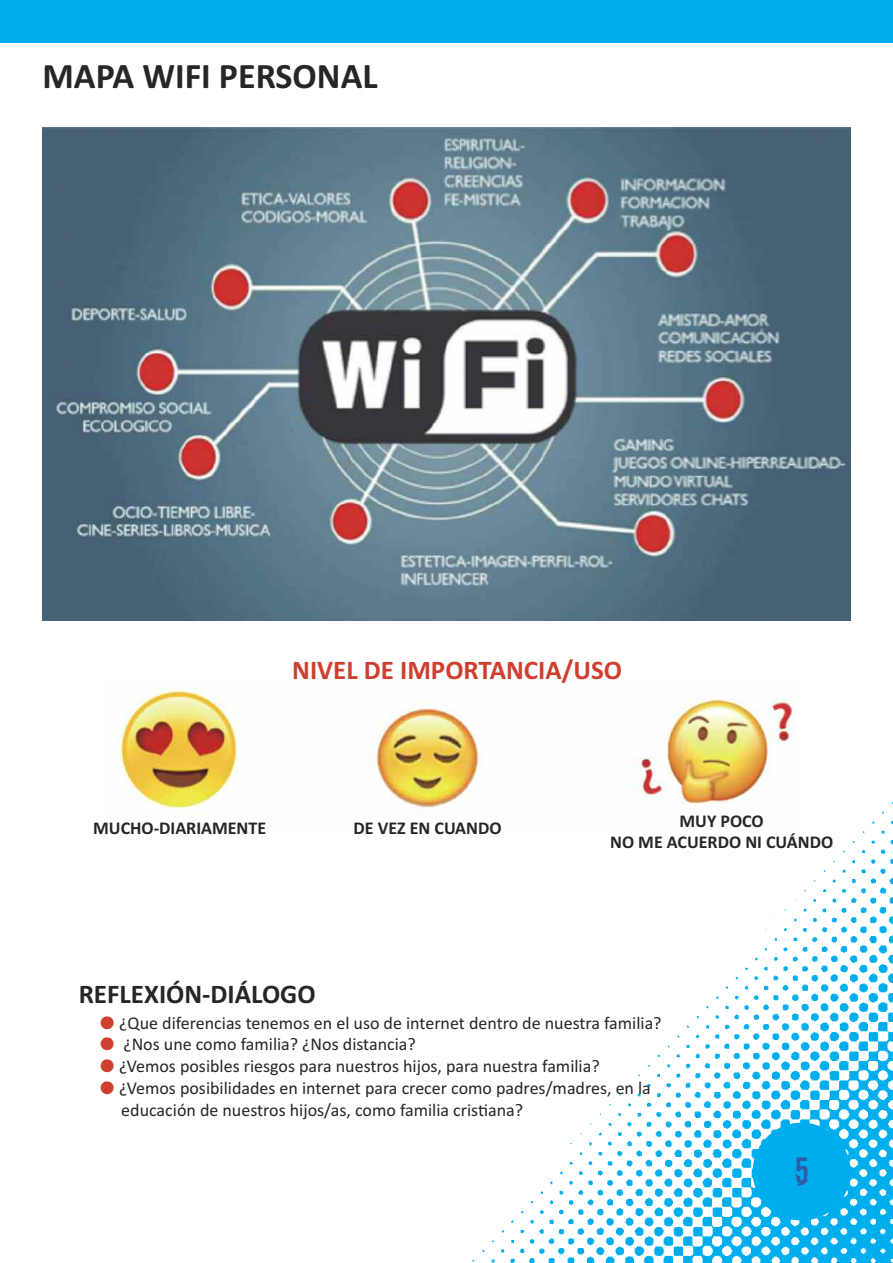
<style>
.page{position:relative;width:893px;height:1263px;background:#fff}
.page>*{position:absolute;margin:0;border:0;box-sizing:border-box;transform-origin:0 0}
.t1{font:700 36px "Calibri";color:#272627}
.t2{font:36px "Downcome";color:#3358a4}
.t3{font:700 27px "Calibri";color:#cf3f2f}
.t4{font:700 27px "Calibri";color:#272627}
.t5{font:18px/21.6px "Calibri";color:#272627}
.t6{font:700 18px/21.6px "Calibri";color:#272627;text-align:center}
.s1{color:#cf3f2f}
</style>
<div class="page">
<img style="left:472px;top:801px;width:421px;height:462px">
<div style="left:0;top:0;width:893px;height:43px;background:#00aded"></div>
<div style="left:753px;top:1123px;width:97px;height:97px;background:#00aded;border-radius:50%"></div>
<img style="left:43px;top:128px;width:807px;height:492px">
<img style="left:114px;top:687px;width:685px;height:143px">
<h1 class="t1" style="left:43px;top:54px;width:337px">MAPA WIFI PERSONAL</h1>
<h2 class="t3" style="left:292px;top:654px;width:331px">NIVEL DE IMPORTANCIA/USO</h2>
<p class="t6" style="left:93px;top:817px;width:175px">MUCHO-DIARIAMENTE</p>
<p class="t6" style="left:354px;top:817px;width:149px">DE VEZ EN CUANDO</p>
<p class="t6" style="left:610px;top:810px;width:224px">MUY POCO<br>NO ME ACUERDO NI CUÁNDO</p>
<h2 class="t4" style="left:79px;top:978px;width:238px">REFLEXIÓN-DIÁLOGO</h2>
<p class="t5" style="left:100px;top:1012px;width:563px"><span class="s1">●</span> ¿Que diferencias tenemos en el uso de internet dentro de nuestra familia?</p>
<p class="t5" style="left:100px;top:1033px;width:317px"><span class="s1">●</span> ¿Nos une como familia? ¿Nos distancia?</p>
<p class="t5" style="left:100px;top:1055px;width:501px"><span class="s1">●</span> ¿Vemos posibles riesgos para nuestros hijos, para nuestra familia?</p>
<p class="t5" style="left:121px;top:1077px;width:531px;text-indent:-21px"><span class="s1">●</span> ¿Vemos posibilidades en internet para crecer como padres/madres, en la educación de nuestros hijos/as, como familia cristiana?</p>
<h1 class="t2" style="left:795px;top:1150px;width:16px">5</h1>
</div>
